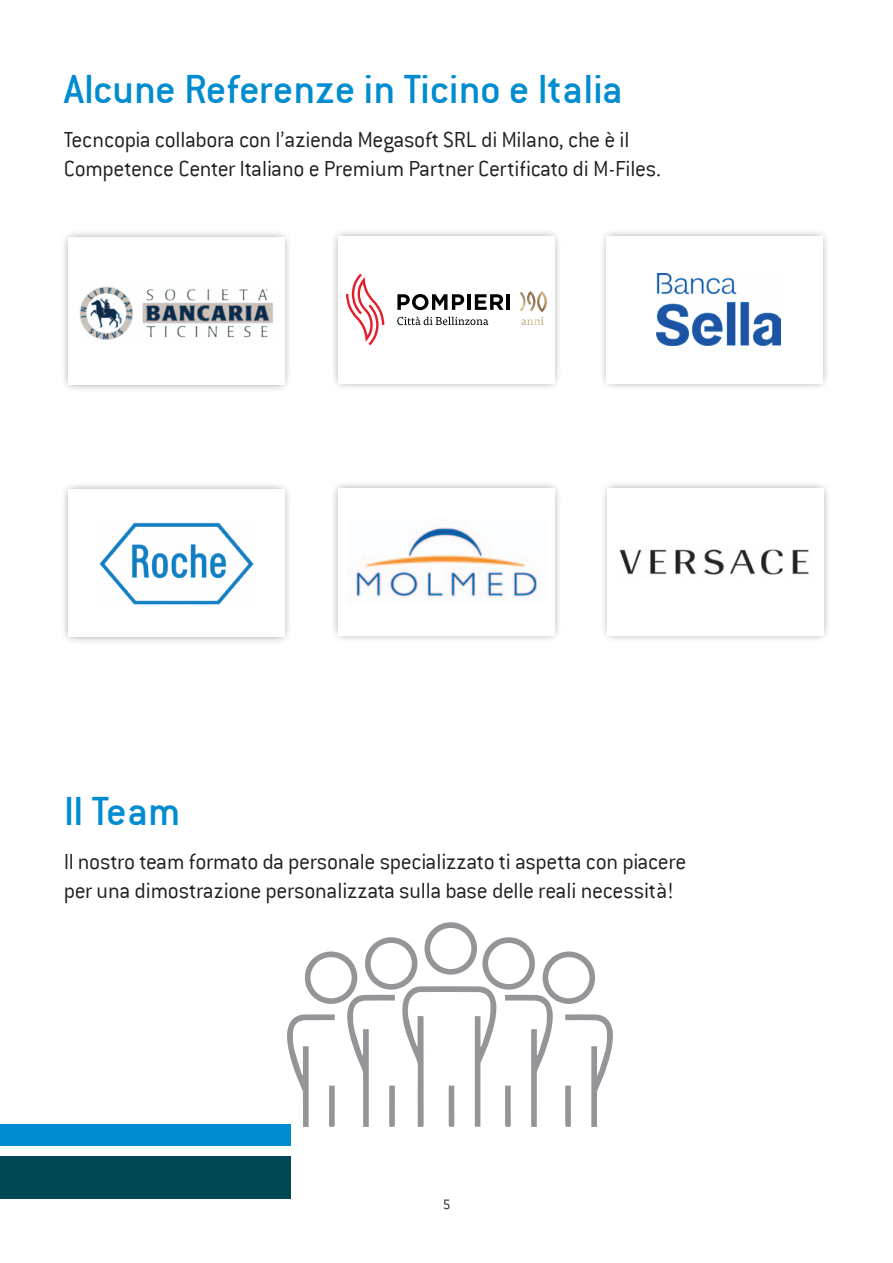
<style>
.page{position:relative;width:893px;height:1263px;background:#fff}
.page>*{position:absolute;margin:0;border:0;box-sizing:border-box;transform-origin:0 0}
.t1{font:45px "Conduit ITC";color:#008cd0}
.t2{font:300 24px/28.8px "Conduit ITC";letter-spacing:-.015em;color:#231f20}
.t3{font:300 15px "Conduit ITC";color:#231f20}
</style>
<div class="page">
<div style="left:61px;top:482px;width:231px;height:162px;background:#231f20;opacity:.5"></div>
<div style="left:68px;top:489px;width:217px;height:148px;background:#fff"></div>
<img style="left:99px;top:522px;width:155px;height:83px">
<div style="left:61px;top:230px;width:231px;height:162px;background:#231f20;opacity:.5"></div>
<div style="left:68px;top:237px;width:217px;height:148px;background:#fff"></div>
<img style="left:79px;top:286px;width:195px;height:54px">
<div style="left:331px;top:228px;width:231px;height:163px;background:#231f20;opacity:.5"></div>
<div style="left:338px;top:236px;width:217px;height:148px;background:#fff"></div>
<svg style="left:397px;top:294px;width:67px;height:16px"></svg>
<hr style="left:467px;top:294px;width:3px;height:16px;background:#000001">
<svg style="left:475px;top:294px;width:28px;height:16px"></svg>
<hr style="left:507px;top:294px;width:3px;height:16px;background:#000001">
<svg style="left:397px;top:317px;width:91px;height:8px"></svg>
<svg style="left:520px;top:291px;width:27px;height:34px"></svg>
<svg style="left:346px;top:274px;width:38px;height:71px"></svg>
<div style="left:599px;top:228px;width:231px;height:163px;background:#231f20;opacity:.5"></div>
<div style="left:606px;top:236px;width:217px;height:148px;background:#fff"></div>
<img style="left:656px;top:274px;width:124px;height:71px">
<div style="left:0;top:1125px;width:291px;height:21px;background:#008cd0"></div>
<div style="left:0;top:1157px;width:291px;height:42px;background:#004954"></div>
<div style="left:331px;top:480px;width:231px;height:163px;background:#231f20;opacity:.5"></div>
<div style="left:338px;top:488px;width:217px;height:147px;background:#fff"></div>
<img style="left:355px;top:527px;width:185px;height:70px">
<div style="left:600px;top:480px;width:231px;height:163px;background:#231f20;opacity:.5"></div>
<div style="left:607px;top:488px;width:217px;height:147px;background:#fff"></div>
<img style="left:619px;top:549px;width:190px;height:26px">
<svg style="left:287px;top:922px;width:326px;height:205px"></svg>
<p class="t1" style="left:64px;top:64px;width:561px">Alcune Referenze in Ticino e Italia</p>
<p class="t2" style="left:64px;top:125px;width:599px">Tecncopia collabora con l’azienda Megasoft SRL di Milano, che è il<br>Competence Center Italiano e Premium Partner Certificato di M-Files.</p>
<p class="t1" style="left:64px;top:786px;width:118px">Il Team</p>
<p class="t2" style="left:64px;top:847px;width:624px">Il nostro team formato da personale specializzato ti aspetta con piacere per una dimostrazione personalizzata sulla base delle reali necessità!</p>
<p class="t3" style="left:443px;top:1196px;width:9px">5</p>
</div>
